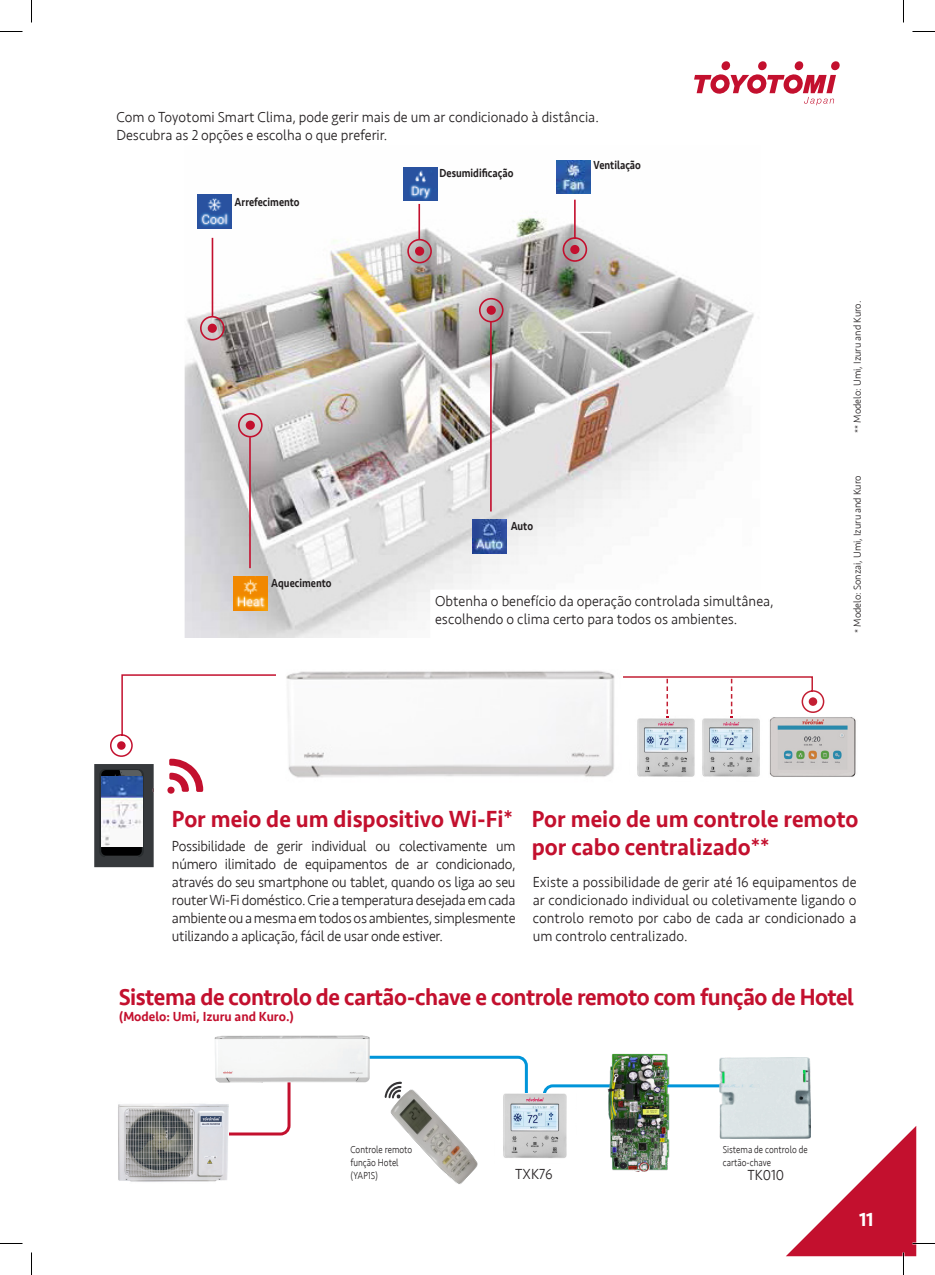
<style>
.page{position:relative;width:935px;height:1275px;background:#fff}
.page>*{position:absolute;margin:0;border:0;box-sizing:border-box;transform-origin:0 0}
.t1{font:500 24px/28.2px "Seravek";letter-spacing:-.01em;color:#c3102e;scale:.95 1}
.t2{font:500 19.5px "Seravek";color:#fff}
.t3{font:300 15px/18px "Seravek";color:#231f20;text-align:justify;scale:.95 1}
.t4{font:500 13.5px "Seravek";color:#c3102e;scale:.95 1}
.t5{font:500 12px "Seravek";color:#231f20;scale:.84 1}
.t6{font:300 10.5px/12.6px "Seravek";color:#231f20;scale:.84 1}
.t7{font:300 10.5px "Seravek";color:#231f20;scale:.95 1}
</style>
<div class="page">
<svg style="left:694px;top:61px;width:145px;height:44px"></svg>
<svg style="left:94px;top:674px;width:182px;height:193px"></svg>
<img style="left:286px;top:670px;width:329px;height:108px">
<img style="left:185px;top:160px;width:569px;height:478px">
<img style="left:198px;top:195px;width:33px;height:34px">
<img style="left:403px;top:167px;width:34px;height:31px">
<img style="left:233px;top:576px;width:34px;height:34px">
<div style="left:208px;top:324px;width:9px;height:9px;background:#c3102e;border-radius:50%"></div>
<div style="left:200px;top:316px;width:25px;height:24px;border:2px solid #c3102e;border-radius:50%"></div>
<svg style="left:211px;top:202px;width:37px;height:236px"></svg>
<img style="left:556px;top:160px;width:34px;height:34px">
<img style="left:248px;top:198px;width:340px;height:372px">
<svg style="left:228px;top:1086px;width:63px;height:50px"></svg>
<img style="left:214px;top:1035px;width:156px;height:51px">
<img style="left:762px;top:1057px;width:48px;height:81px">
<img style="left:508px;top:1153px;width:59px;height:5px">
<img style="left:610px;top:1053px;width:60px;height:118px">
<img style="left:426px;top:1153px;width:82px;height:31px">
<img style="left:357px;top:1054px;width:405px;height:99px">
<img style="left:118px;top:1103px;width:110px;height:79px">
<svg style="left:623px;top:676px;width:202px;height:42px"></svg>
<img style="left:768px;top:717px;width:88px;height:60px">
<img style="left:637px;top:718px;width:58px;height:59px">
<img style="left:702px;top:718px;width:58px;height:59px">
<svg style="left:0;top:31px;width:22px;height:1px"></svg>
<svg style="left:912px;top:31px;width:23px;height:1px"></svg>
<svg style="left:0;top:1243px;width:22px;height:1px"></svg>
<svg style="left:31px;top:0;width:1px;height:22px"></svg>
<svg style="left:31px;top:1252px;width:1px;height:23px"></svg>
<svg style="left:903px;top:0;width:1px;height:22px"></svg>
<svg style="left:786px;top:1126px;width:149px;height:149px"></svg>
<p class="t3" style="left:117px;top:108px;width:509px">Com o Toyotomi Smart Clima, pode gerir mais de um ar condicionado à distância.<br>Descubra as 2 opções e escolha o que preferir.</p>
<p class="t5" style="left:235px;top:194px;width:79px">Arrefecimento</p>
<p class="t5" style="left:271px;top:576px;width:73px">Aquecimento</p>
<p class="t5" style="left:439px;top:166px;width:89px">Desumidificação</p>
<p class="t5" style="left:593px;top:158px;width:58px">Ventilação</p>
<p class="t5" style="left:510px;top:518px;width:28px">Auto</p>
<p class="t3" style="left:435px;top:592px;width:358px">Obtenha o benefício da operação controlada simultânea, escolhendo o clima certo para todos os ambientes.</p>
<p class="t7" style="left:851px;top:433px;width:141px;rotate:-90deg">** Modelo: Umi, Izuru and Kuro.</p>
<p class="t7" style="left:851px;top:633px;width:167px;rotate:-90deg">* Modelo: Sonzai, Umi, Izuru and Kuro</p>
<h1 class="t1" style="left:172px;top:805px;width:360px">Por meio de um dispositivo Wi-Fi*</h1>
<p class="t3" style="left:172px;top:837px;width:363px">Possibilidade de gerir individual ou colectivamente um número ilimitado de equipamentos de ar condicionado, através do seu smartphone ou tablet, quando os liga ao seu routerWi-Fi doméstico.Crie a temperatura desejada emcada ambienteouamesmaemtodososambientes, simplesmente utilizando a aplicação, fácil de usar onde estiver.</p>
<h1 class="t1" style="left:532px;top:805px;width:345px">Por meio de um controle remoto por cabo centralizado**</h1>
<p class="t3" style="left:533px;top:873px;width:342px">Existe a possibilidade de gerir até 16 equipamentos de ar condicionado individual ou coletivamente ligando o controlo remoto por cabo de cada ar condicionado a um controlo centralizado.</p>
<h1 class="t1" style="left:119px;top:982px;width:775px">Sistema de controlo de cartão-chave e controle remoto com função de Hotel</h1>
<p class="t4" style="left:119px;top:1008px;width:186px">(Modelo: Umi, Izuru and Kuro.)</p>
<p class="t6" style="left:350px;top:1144px;width:75px">Controle remoto função Hotel (YAP1S)</p>
<p class="t6" style="left:723px;top:1143px;width:102px">Sistema de controlo de cartão-chave</p>
<p class="t3" style="left:515px;top:1165px;width:41px">TXK76</p>
<p class="t3" style="left:747px;top:1166px;width:40px">TK010</p>
<h2 class="t2" style="left:859px;top:1207px;width:16px">11</h2>
</div>
